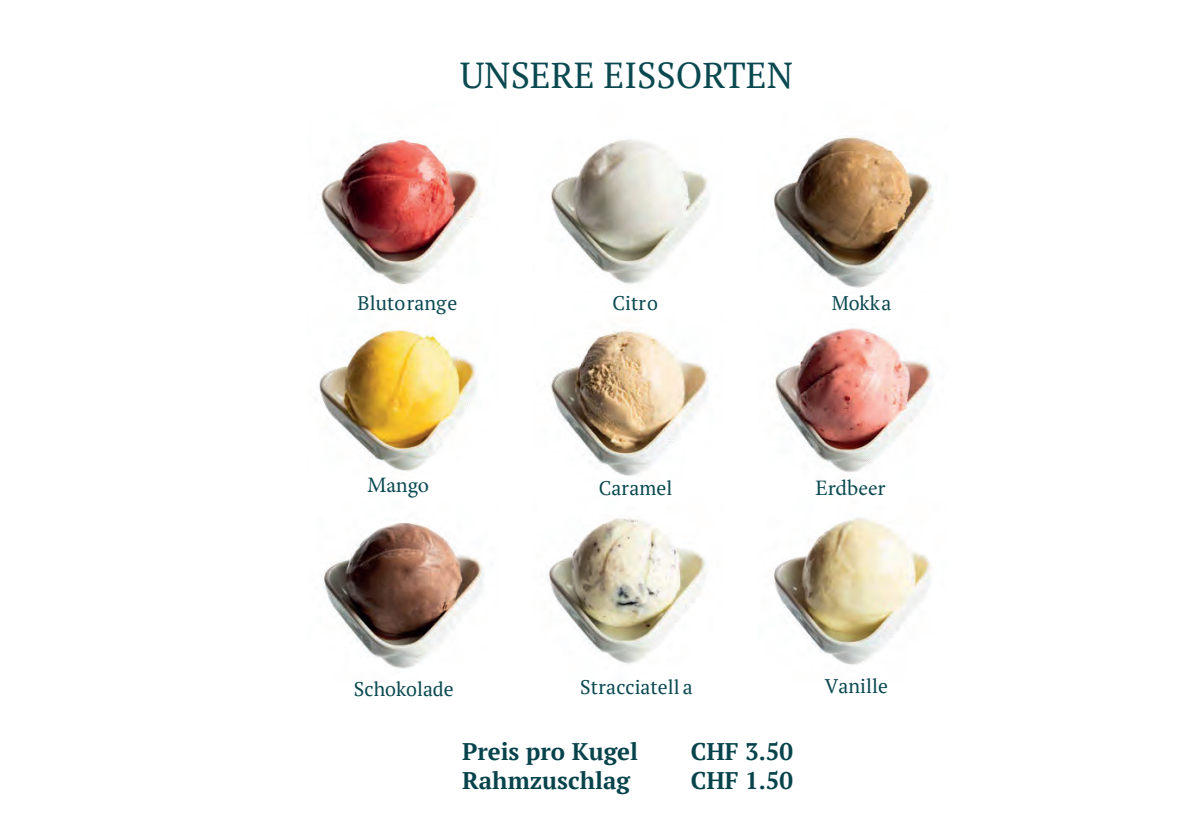
<style>
.page{position:relative;width:1191px;height:840px;background:#fff}
.page>*{position:absolute;margin:0;border:0;box-sizing:border-box;transform-origin:0 0}
.t1{font:36px "PT Serif";color:#0a4950}
.t2{font:700 24px "PT Serif";color:#07434b}
.t3{font:22px "Minion Pro";letter-spacing:-.005em;color:#0a4950}
.t4{font:19.6px "PT Serif";color:#0a4950}
</style>
<div class="page">
<img style="left:323px;top:522px;width:161px;height:147px">
<img style="left:546px;top:517px;width:161px;height:147px">
<img style="left:774px;top:517px;width:157px;height:148px">
<img style="left:316px;top:329px;width:161px;height:143px">
<img style="left:550px;top:329px;width:159px;height:147px">
<img style="left:773px;top:328px;width:159px;height:144px">
<img style="left:320px;top:137px;width:162px;height:148px">
<img style="left:550px;top:139px;width:159px;height:146px">
<img style="left:773px;top:136px;width:161px;height:152px">
<h1 class="t1" style="left:460px;top:52px;width:335px">UNSERE EISSORTEN</h1>
<p class="t4" style="left:357px;top:290px;width:101px">Blutorange</p>
<p class="t4" style="left:612px;top:290px;width:47px">Citro</p>
<p class="t4" style="left:831px;top:290px;width:61px">Mokka</p>
<p class="t3" style="left:367px;top:469px;width:63px">Mango</p>
<p class="t3" style="left:815px;top:473px;width:72px">Erdbeer</p>
<p class="t4" style="left:599px;top:475px;width:75px">Caramel</p>
<p class="t4" style="left:354px;top:675px;width:101px">Schokolade</p>
<p class="t4" style="left:580px;top:673px;width:114px">Stracciatell a</p>
<p class="t4" style="left:825px;top:673px;width:65px">Vanille</p>
<p class="t2" style="left:462px;top:735px;width:177px">Preis pro Kugel</p>
<p class="t2" style="left:690px;top:735px;width:104px">CHF 3.50</p>
<p class="t2" style="left:462px;top:764px;width:169px">Rahmzuschlag</p>
<p class="t2" style="left:690px;top:764px;width:104px">CHF 1.50</p>
</div>
